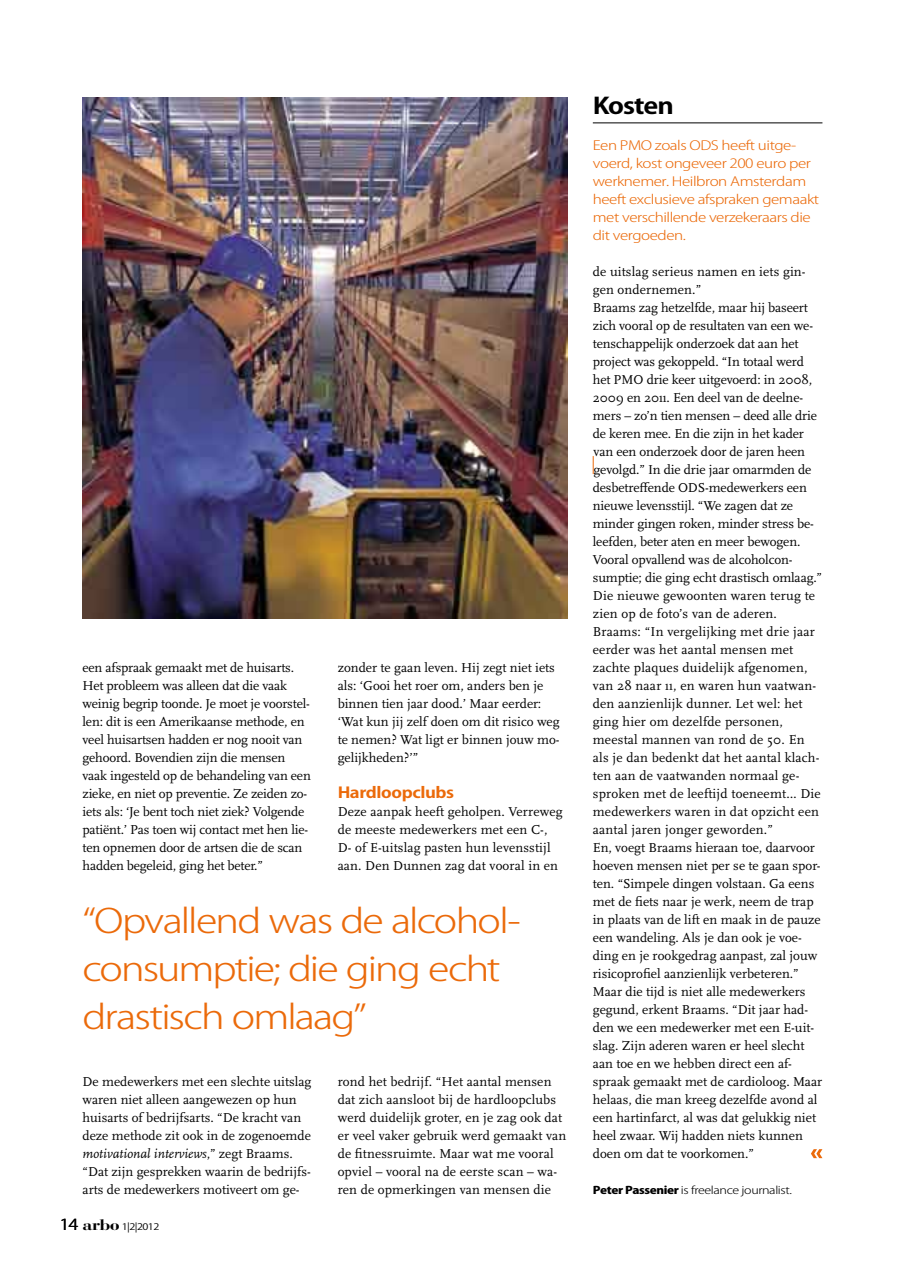
<style>
.page{position:relative;width:905px;height:1275px;background:#fff}
.page>*{position:absolute;margin:0;border:0;box-sizing:border-box;transform-origin:0 0}
.t1{font:300 33px/48px "Koz Go Pro";letter-spacing:-.05em;color:#eb6a0a;scale:1.2 1}
.t2{font:700 22.5px "Koz Go Pro";letter-spacing:-.04em;color:#000;scale:1.2 1}
.t3{font:700 15px "Koz Go Pro";letter-spacing:-.025em;color:#eb6a0a;scale:1.2 1}
.t4{font:13.5px/18px "Scala OT";color:#000}
.t5{font:300 12.75px/18px "Koz Go Pro";letter-spacing:-.03em;color:#eb6a0a;scale:1.2 1}
.t6{font:300 10.5px "Koz Go Pro";letter-spacing:-.03em;color:#000;scale:1.2 1}
.t7{font:9px "Koz Go Pro Regular 90 pv RKSJ H";color:#000;scale:1.2 1}
.s1{font-style:italic}
.s2{font-family:"Koz Go Pro";font-size:15px}
.s3{font-family:"Bauer Bodoni Std";font-weight:700;font-size:15px}
.s4{font-weight:800}
</style>
<div class="page">
<img style="left:83px;top:97px;width:484px;height:521px">
<svg style="left:811px;top:1149px;width:11px;height:9px"></svg>
<hr style="left:593px;top:122px;width:229px;height:1px;background:#000">
<svg style="left:593px;top:456px;width:1px;height:18px"></svg>
<p class="t4" style="left:83px;top:659px;width:230px">een afspraak gemaakt met de huisarts.<br>Het probleem was alleen dat die vaak weinig begrip toonde. Je moet je voorstel&shy;len: dit is een Amerikaanse methode, en veel huisartsen hadden er nog nooit van gehoord. Bovendien zijn die mensen vaak ingesteld op de behandeling van een zieke, en niet op preventie. Ze zeiden zo&shy;iets als: ‘Je bent toch niet ziek? Volgende patiënt.’ Pas toen wij contact met hen lie&shy;ten opnemen door de artsen die de scan hadden begeleid, ging het beter.”</p>
<p class="t4" style="left:338px;top:659px;width:223px">zonder te gaan leven. Hij zegt niet iets als: ‘Gooi het roer om, anders ben je binnen tien jaar dood.’ Maar eerder: ‘Wat kun jij zelf doen om dit risico weg te nemen? Wat ligt er binnen jouw mo&shy;gelijkheden?’”</p>
<p class="t3" style="left:338px;top:783px;width:98px">Hardloopclubs</p>
<p class="t4" style="left:338px;top:803px;width:226px">Deze aanpak heeft geholpen. Verreweg de meeste medewerkers met een C-, D- of E-uitslag pasten hun levensstijl aan. Den Dunnen zag dat vooral in en</p>
<p class="t1" style="left:83px;top:897px;width:367px">“Opvallend was de alcohol&shy;consumptie; die ging echt drastisch omlaag”</p>
<p class="t4" style="left:83px;top:1073px;width:230px">De medewerkers met een slechte uitslag waren niet alleen aangewezen op hun huisarts of bedrijfsarts. “De kracht van deze methode zit ook in de zogenoemde <span class="s1">motivational interviews</span>,” zegt Braams. “Dat zijn gesprekken waarin de bedrijfs&shy;arts de medewerkers motiveert om ge-</p>
<p class="t7" style="left:59px;top:1221px;width:85px"><span class="s2">14</span> <span class="s3">arbo</span> 1|2|2012</p>
<p class="t4" style="left:338px;top:1073px;width:230px">rond het bedrijf. “Het aantal mensen dat zich aansloot bij de hardloopclubs werd duidelijk groter, en je zag ook dat er veel vaker gebruik werd gemaakt van de fitnessruimte. Maar wat me vooral opviel – vooral na de eerste scan – wa&shy;ren de opmerkingen van mensen die</p>
<p class="t2" style="left:593px;top:91px;width:69px">Kosten</p>
<p class="t5" style="left:593px;top:136px;width:190px">Een PMO zoals ODS heeft uitge&shy;voerd, kost ongeveer 200 euro per werknemer. Heilbron Amsterdam heeft exclusieve afspraken gemaakt met verschillende verzekeraars die dit vergoeden.</p>
<p class="t4" style="left:593px;top:263px;width:231px">de uitslag serieus namen en iets gin&shy;gen ondernemen.”<br>Braams zag hetzelfde, maar hij baseert zich vooral op de resultaten van een we&shy;tenschappelijk onderzoek dat aan het project was gekoppeld. “In totaal werd het PMO drie keer uitgevoerd: in 2008, 2009 en 2011. Een deel van de deelne&shy;mers – zo’n tien mensen – deed alle drie de keren mee. En die zijn in het kader van een onderzoek door de jaren heen gevolgd.” In die drie jaar omarmden de desbetreffende ODS-medewerkers een nieuwe levensstijl. “We zagen dat ze minder gingen roken, minder stress be&shy;leefden, beter aten en meer bewogen.<br>Vooral opvallend was de alcoholcon&shy;sumptie; die ging echt drastisch omlaag.” Die nieuwe gewoonten waren terug te zien op de foto’s van de aderen.<br>Braams: “In vergelijking met drie jaar eerder was het aantal mensen met zachte plaques duidelijk afgenomen, van 28 naar 11, en waren hun vaatwan&shy;den aanzienlijk dunner. Let wel: het ging hier om dezelfde personen, meestal mannen van rond de 50. En als je dan bedenkt dat het aantal klach&shy;ten aan de vaatwanden normaal ge&shy;sproken met de leeftijd toeneemt… Die medewerkers waren in dat opzicht een aantal jaren jonger geworden.”<br>En, voegt Braams hieraan toe, daarvoor hoeven mensen niet per se te gaan spor&shy;ten. “Simpele dingen volstaan. Ga eens met de fiets naar je werk, neem de trap in plaats van de lift en maak in de pauze een wandeling. Als je dan ook je voe&shy;ding en je rookgedrag aanpast, zal jouw risicoprofiel aanzienlijk verbeteren.” Maar die tijd is niet alle medewerkers gegund, erkent Braams. “Dit jaar had&shy;den we een medewerker met een E-uit&shy;slag. Zijn aderen waren er heel slecht aan toe en we hebben direct een af&shy;spraak gemaakt met de cardioloog. Maar helaas, die man kreeg dezelfde avond al een hartinfarct, al was dat gelukkig niet heel zwaar. Wij hadden niets kunnen doen om dat te voorkomen.”</p>
<p class="t6" style="left:593px;top:1183px;width:167px"><span class="s4">Peter Passenier</span> is freelance journalist.</p>
</div>
